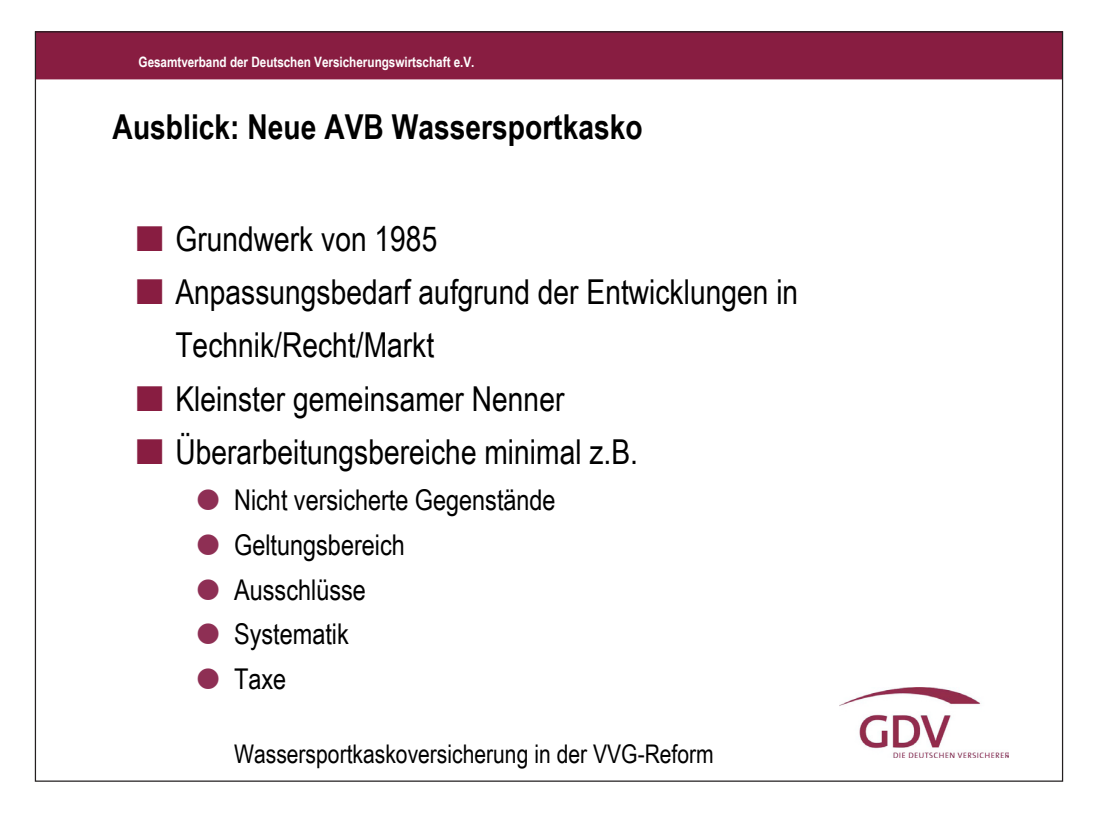
<style>
.page{position:relative;width:1098px;height:828px;background:#fff}
.page>*{position:absolute;margin:0;border:0;box-sizing:border-box;transform-origin:0 0}
.t1{font:34.25px/53.5px "Arial Narrow";color:#000}
.t2{font:700 34.25px "Arial Narrow";color:#000}
.t3{font:28.5px/44.8px "Arial Narrow";color:#000}
.t4{font:25.75px "Arial Narrow";color:#000}
.t5{font:700 14.25px "Arial Narrow";color:#fff}
</style>
<div class="page">
<div style="left:37px;top:33px;width:1023px;height:46px;background:#881d41"></div>
<img style="left:839px;top:687px;width:169px;height:71px">
<p class="t5" style="left:138px;top:51px;width:337px">Gesamtverband der Deutschen Versicherungswirtschaft e.V.</p>
<p class="t2" style="left:113px;top:101px;width:531px">Ausblick: Neue AVB Wassersportkasko</p>
<p class="t1" style="left:175px;top:211px;width:624px">Grundwerk von 1985<br>Anpassungsbedarf aufgrund der Entwicklungen in<br>Technik/Recht/Markt<br>Kleinster gemeinsamer Nenner<br>Überarbeitungsbereiche minimal z.B.</p>
<p class="t3" style="left:234px;top:477px;width:323px">Nicht versicherte Gegenstände<br>Geltungsbereich<br>Ausschlüsse<br>Systematik<br>Taxe</p>
<p class="t4" style="left:234px;top:735px;width:481px">Wassersportkaskoversicherung in der VVG-Reform</p>
</div>
